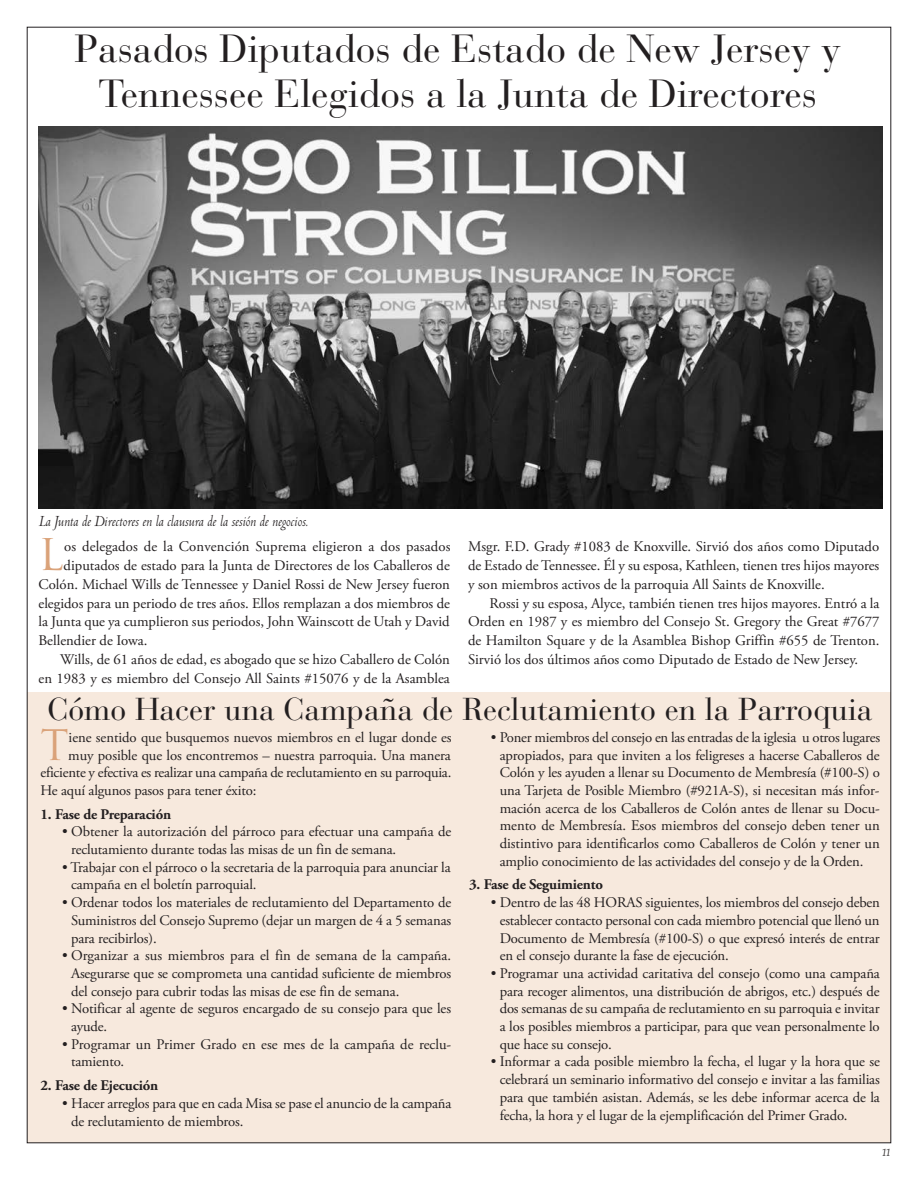
<style>
.page{position:relative;width:918px;height:1188px;background:#fff}
.page>*{position:absolute;margin:0;border:0;box-sizing:border-box;transform-origin:0 0}
.t1{font:42.6px "Trajan Pro";color:#daa279}
.t2{font:40.95px "Trajan Pro";color:#daa279}
.t3{font:39px/45px "Bauer Bodoni";color:#231f20;text-align:center}
.t4{font:31.5px "Bauer Bodoni";color:#231f20}
.t5{font:italic 16.5px "Centaur MT Std";color:#231f20;scale:.9 1}
.t6{font:14.7px/17.7px "Adobe Garamond Pro";letter-spacing:-.005em;color:#231f20;text-align:justify}
.t7{font:700 14.7px "Adobe Garamond Pro";letter-spacing:-.01em;color:#231f20}
.t8{font:italic 10.5px "Palatino";color:#231f20;scale:.9 1}
</style>
<div class="page">
<img style="left:38px;top:126px;width:845px;height:382px">
<div style="left:27px;top:692px;width:864px;height:451px;background:#f7e9dd"></div>
<h3 class="t3" style="left:74px;top:31px;width:768px">Pasados Diputados de Estado de New Jersey y<br>Tennessee Elegidos a la Junta de Directores</h3>
<p class="t5" style="left:39px;top:515px;width:301px">La Junta de Directores en la clausura de la sesión de negocios.</p>
<h1 class="t1" style="left:39px;top:538px;width:27px">L</h1>
<p class="t6" style="left:64px;top:539px;width:388px">os delegados de la Convención Suprema eligieron a dos pasados</p>
<p class="t6" style="left:64px;top:558px;width:388px">diputados de estado para la Junta de Directores de los Caballeros de</p>
<p class="t6" style="left:39px;top:577px;width:413px">Colón. Michael Wills de Tennessee y Daniel rossi de new Jersey fueron</p>
<p class="t6" style="left:39px;top:595px;width:413px">elegidos para un periodo de tres años. ellos remplazan a dos miembros de</p>
<p class="t6" style="left:39px;top:614px;width:413px">la Junta que ya cumplieron sus periodos, John Wainscott de Utah y David</p>
<p class="t6" style="left:39px;top:633px;width:111px">Bellendier de iowa.</p>
<p class="t6" style="left:60px;top:652px;width:391px">Wills, de 61 años de edad, es abogado que se hizo Caballero de Colón</p>
<p class="t6" style="left:39px;top:670px;width:413px">en 1983 y es miembro del Consejo all Saints #15076 y de la asamblea</p>
<p class="t6" style="left:468px;top:539px;width:413px;line-height:18.8px">Msgr. F.D. grady #1083 de Knoxville. Sirvió dos años como Diputado de estado de Tennessee. Él y su esposa, Kathleen, tienen tres hijos mayores y son miembros activos de la parroquia all Saints de Knoxville.</p>
<p class="t6" style="left:468px;top:595px;width:413px;line-height:18.8px;text-indent:22px">rossi y su esposa, alyce, también tienen tres hijos mayores. entró a la Orden en 1987 y es miembro del Consejo St. gregory the great #7677 de Hamilton Square y de la asamblea Bishop griffin #655 de Trenton.<br>Sirvió los dos últimos años como Diputado de estado de new Jersey.</p>
<h3 class="t4" style="left:48px;top:698px;width:826px">Cómo Hacer una Campaña de Reclutamiento en la Parroquia</h3>
<h2 class="t2" style="left:40px;top:729px;width:30px">T</h2>
<p class="t6" style="left:69px;top:730px;width:385px">iene sentido que busquemos nuevos miembros en el lugar donde es</p>
<p class="t6" style="left:491px;top:730px;width:391px;text-align:center">• poner miembros del consejo en las entradas de la iglesia u otros lugares apropiados, para que inviten a los feligreses a hacerse Caballeros de Colón y les ayuden a llenar su Documento de Membresía (#100-S) o una Tarjeta de posible Miembro (#921a-S), si necesitan más infor&shy;mación acerca de los Caballeros de Colón antes de llenar su Docu&shy;mento de Membresía. esos miembros del consejo deben tener un distintivo para identificarlos como Caballeros de Colón y tener un amplio conocimiento de las actividades del consejo y de la Orden.</p>
<p class="t7" style="left:469px;top:879px;width:135px">3. Fase de Seguimiento</p>
<p class="t6" style="left:500px;top:895px;width:382px;text-indent:-9px">• Dentro de las 48 HOraS siguientes, los miembros del consejo deben establecer contacto personal con cada miembro potencial que llenó un Documento de Membresía (#100-S) o que expresó interés de entrar en el consejo durante la fase de ejecución.</p>
<p class="t6" style="left:500px;top:966px;width:382px;text-indent:-9px">• programar una actividad caritativa del consejo (como una campaña para recoger alimentos, una distribución de abrigos, etc.) después de dos semanas de su campaña de reclutamiento en su parroquia e invitar a los posibles miembros a participar, para que vean personalmente lo que hace su consejo.</p>
<p class="t6" style="left:500px;top:1054px;width:382px;text-indent:-9px">• informar a cada posible miembro la fecha, el lugar y la hora que se celebrará un seminario informativo del consejo e invitar a las familias para que también asistan. además, se les debe informar acerca de la fecha, la hora y el lugar de la ejemplificación del primer grado.</p>
<p class="t6" style="left:68px;top:747px;width:384px">muy posible que los encontremos – nuestra parroquia. Una manera</p>
<p class="t6" style="left:40px;top:765px;width:412px">eficiente y efectiva es realizar una campaña de reclutamiento en su parroquia.</p>
<p class="t6" style="left:40px;top:783px;width:217px">He aquí algunos pasos para tener éxito:</p>
<p class="t7" style="left:40px;top:808px;width:132px">1. Fase de Preparación</p>
<p class="t6" style="left:71px;top:824px;width:382px;text-indent:-9px">• Obtener la autorización del párroco para efectuar una campaña de reclutamiento durante todas las misas de un fin de semana.</p>
<p class="t6" style="left:71px;top:860px;width:381px;text-indent:-9px">• Trabajar con el párroco o la secretaria de la parroquia para anunciar la campaña en el boletín parroquial.</p>
<p class="t6" style="left:71px;top:895px;width:382px;text-indent:-9px">• Ordenar todos los materiales de reclutamiento del Departamento de Suministros del Consejo Supremo (dejar un margen de 4 a 5 semanas para recibirlos).</p>
<p class="t6" style="left:71px;top:948px;width:382px;text-indent:-9px">• Organizar a sus miembros para el fin de semana de la campaña. asegurarse que se comprometa una cantidad suficiente de miembros del consejo para cubrir todas las misas de ese fin de semana.</p>
<p class="t6" style="left:71px;top:1001px;width:382px;text-indent:-9px">• notificar al agente de seguros encargado de su consejo para que les ayude.</p>
<p class="t6" style="left:71px;top:1037px;width:382px;text-indent:-9px">• programar un primer grado en ese mes de la campaña de reclu&shy;tamiento.</p>
<p class="t7" style="left:40px;top:1080px;width:119px">2. Fase de Ejecución</p>
<p class="t6" style="left:71px;top:1096px;width:382px;text-indent:-9px">• Hacer arreglos para que en cada Misa se pase el anuncio de la campaña de reclutamiento de miembros.</p>
<p class="t8" style="left:882px;top:1146px;width:11px">11</p>
</div>
